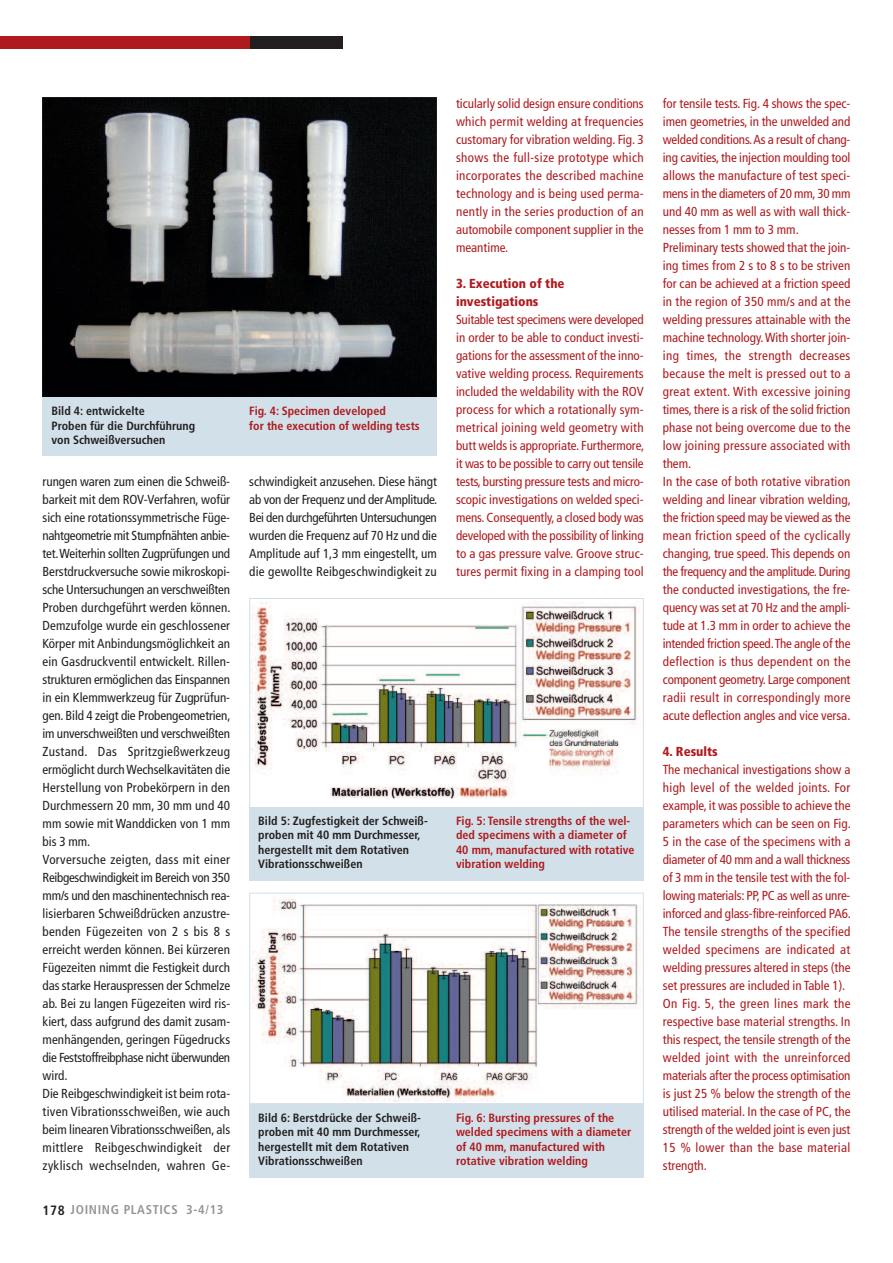
<style>
.page{position:relative;width:893px;height:1263px;background:#fff}
.page>*{position:absolute;margin:0;border:0;box-sizing:border-box;transform-origin:0 0}
.t1{font:condensed 13.05px/18px "Frutiger LT Std";color:#ae1a1e;text-align:justify}
.t2{font:condensed 13.05px/18px "Frutiger LT Std";color:#231f20}
.t3{font:900 condensed 13.05px/18px "Frutiger LT Std";color:#ae1a1e}
.t4{font:700 condensed 12.75px "Frutiger LT Std";letter-spacing:.05em;color:#939598}
.t5{font:700 condensed 12px/14.4px "Frutiger LT Std";color:#231f20}
.t6{font:700 condensed 12px/14.4px "Frutiger LT Std";color:#ae1a1e}
.s1{font-size:13.5px;color:#231f20}
</style>
<div class="page">
<div style="left:250px;top:36px;width:93px;height:13px;background:#231f20"></div>
<div style="left:0;top:36px;width:250px;height:13px;background:#ae1a1e"></div>
<img style="left:43px;top:98px;width:394px;height:299px">
<div style="left:249px;top:1104px;width:395px;height:74px;background:#d2e0e9"></div>
<img style="left:251px;top:602px;width:388px;height:197px">
<img style="left:251px;top:897px;width:389px;height:205px">
<div style="left:249px;top:893px;width:395px;height:211px;border:1px solid #d2e0e9"></div>
<div style="left:249px;top:807px;width:395px;height:74px;background:#d2e0e9"></div>
<div style="left:43px;top:397px;width:394px;height:59px;background:#d2e0e9"></div>
<p class="t1" style="left:456px;top:96px;width:189px">ticularly solid design ensure conditions which permit welding at frequencies customary for vibration welding. Fig. 3 shows the full-size prototype which incorporates the described machine technology and is being used perma&shy;nently in the series production of an automobile component supplier in the meantime.</p>
<p class="t3" style="left:456px;top:276px;width:110px">3. Execution of the investigations</p>
<p class="t1" style="left:456px;top:312px;width:190px">Suitable test specimens were developed in order to be able to conduct investi&shy;gations for the assessment of the inno&shy;vative welding process. Requirements included the weldability with the ROV process for which a rotationally sym&shy;metrical joining weld geometry with butt welds is appropriate. Furthermore, it was to be possible to carry out tensile tests, bursting pressure tests and micro&shy;scopic investigations on welded speci&shy;mens. Consequently, a closed body was developed with the possibility of linking to a gas pressure valve. Groove struc&shy;tures permit fixing in a clamping tool</p>
<p class="t5" style="left:52px;top:405px;width:145px">Bild 4: entwickelte<br>Proben für die Durchführung von schweißversuchen</p>
<p class="t6" style="left:249px;top:405px;width:172px">Fig. 4: specimen developed<br>for the execution of welding tests</p>
<p class="t2" style="left:43px;top:474px;width:190px">rungen waren zum einen die Schweiß&shy;barkeit mit dem ROV-Verfahren, wofür sich eine rotationssymmetrische Füge&shy;nahtgeometrie mit Stumpfnähten anbie&shy;tet.Weiterhin sollten Zugprüfungen und Berstdruckversuche sowie mikroskopi&shy;sche Untersuchungen an verschweißten Proben durchgeführt werden können.<br>Demzufolge wurde ein geschlossener Körper mit Anbindungsmöglichkeit an ein Gasdruckventil entwickelt. Rillen&shy;strukturen ermöglichen das Einspannen in ein Klemmwerkzeug für Zugprüfun&shy;gen. Bild 4 zeigt die Probengeometrien, im unverschweißten und verschweißten Zustand. Das Spritzgießwerkzeug ermöglicht durchWechselkavitäten die Herstellung von Probekörpern in den Durchmessern 20 mm, 30 mm und 40 mm sowie mit Wanddicken von 1 mm bis 3 mm.<br>Vorversuche zeigten, dass mit einer Reibgeschwindigkeit im Bereich von 350 mm/s und den maschinentechnisch rea&shy;lisierbaren Schweißdrücken anzustre&shy;benden Fügezeiten von 2 s bis 8 s erreicht werden können. Bei kürzeren Fügezeiten nimmt die Festigkeit durch das starke Herauspressen der Schmelze ab. Bei zu langen Fügezeiten wird ris&shy;kiert, dass aufgrund des damit zusam&shy;menhängenden, geringen Fügedrucks die Feststoffreibphase nicht überwunden wird.<br>Die Reibgeschwindigkeit ist beim rota&shy;tiven Vibrationsschweißen, wie auch beim linearenVibrationsschweißen, als mittlere Reibgeschwindigkeit der zyklisch wechselnden, wahren Ge-</p>
<p class="t2" style="left:249px;top:474px;width:190px;text-align:justify">schwindigkeit anzusehen. Diese hängt ab von der Frequenz und derAmplitude.<br>Bei den durchgeführten Untersuchungen wurden die Frequenz auf 70 Hz und die Amplitude auf 1,3 mm eingestellt, um die gewollte Reibgeschwindigkeit zu</p>
<p class="t5" style="left:258px;top:814px;width:171px">Bild 5: Zugfestigkeit der schweiß&shy;proben mit 40 mm Durchmesser, hergestellt mit dem Rotativen<br>Vibrationsschweißen</p>
<p class="t6" style="left:456px;top:814px;width:180px">Fig. 5: tensile strengths of the wel&shy;ded specimens with a diameter of<br>40 mm, manufactured with rotative vibration welding</p>
<p class="t5" style="left:258px;top:1111px;width:164px">Bild 6: Berstdrücke der schweiß&shy;proben mit 40 mm Durchmesser, hergestellt mit dem Rotativen<br>Vibrationsschweißen</p>
<p class="t6" style="left:456px;top:1111px;width:177px">Fig. 6: Bursting pressures of the welded specimens with a diameter of 40 mm, manufactured with rotative vibration welding</p>
<p class="t4" style="left:43px;top:1204px;width:183px"><span class="s1">178</span> JOINING PLASTICS 3-4/13</p>
<p class="t1" style="left:663px;top:96px;width:190px;text-align:left">for tensile tests. Fig. 4 shows the spec&shy;imen geometries, in the unwelded and welded conditions.As a result of chang&shy;ing cavities, the injection moulding tool allows the manufacture of test speci&shy;mens in the diameters of 20 mm, 30 mm und 40 mm as well as with wall thick&shy;nesses from 1 mm to 3 mm.<br>Preliminary tests showed that the join&shy;ing times from 2 s to 8 s to be striven for can be achieved at a friction speed in the region of 350 mm/s and at the welding pressures attainable with the machine technology.With shorter join&shy;ing times, the strength decreases because the melt is pressed out to a great extent. With excessive joining times, there is a risk of the solid friction phase not being overcome due to the low joining pressure associated with them.<br>In the case of both rotative vibration welding and linear vibration welding, the friction speed may be viewed as the mean friction speed of the cyclically changing, true speed. This depends on the frequency and the amplitude. During the conducted investigations, the fre&shy;quency was set at 70 Hz and the ampli&shy;tude at 1.3 mm in order to achieve the intended friction speed.The angle of the deflection is thus dependent on the component geometry. Large component radii result in correspondingly more acute deflection angles and vice versa.</p>
<p class="t3" style="left:663px;top:744px;width:56px">4. Results</p>
<p class="t1" style="left:663px;top:762px;width:190px;text-align:left">The mechanical investigations show a high level of the welded joints. For example, it was possible to achieve the parameters which can be seen on Fig.<br>5 in the case of the specimens with a diameter of 40 mm and a wall thickness of 3 mm in the tensile test with the fol&shy;lowing materials: PP, PC as well as unre&shy;inforced and glass-fibre-reinforced PA6.<br>The tensile strengths of the specified welded specimens are indicated at welding pressures altered in steps (the set pressures are included in Table 1).<br>On Fig. 5, the green lines mark the respective base material strengths. In this respect, the tensile strength of the welded joint with the unreinforced materials after the process optimisation is just 25 % below the strength of the utilised material. In the case of PC, the strength of the welded joint is even just 15 % lower than the base material strength.</p>
</div>
